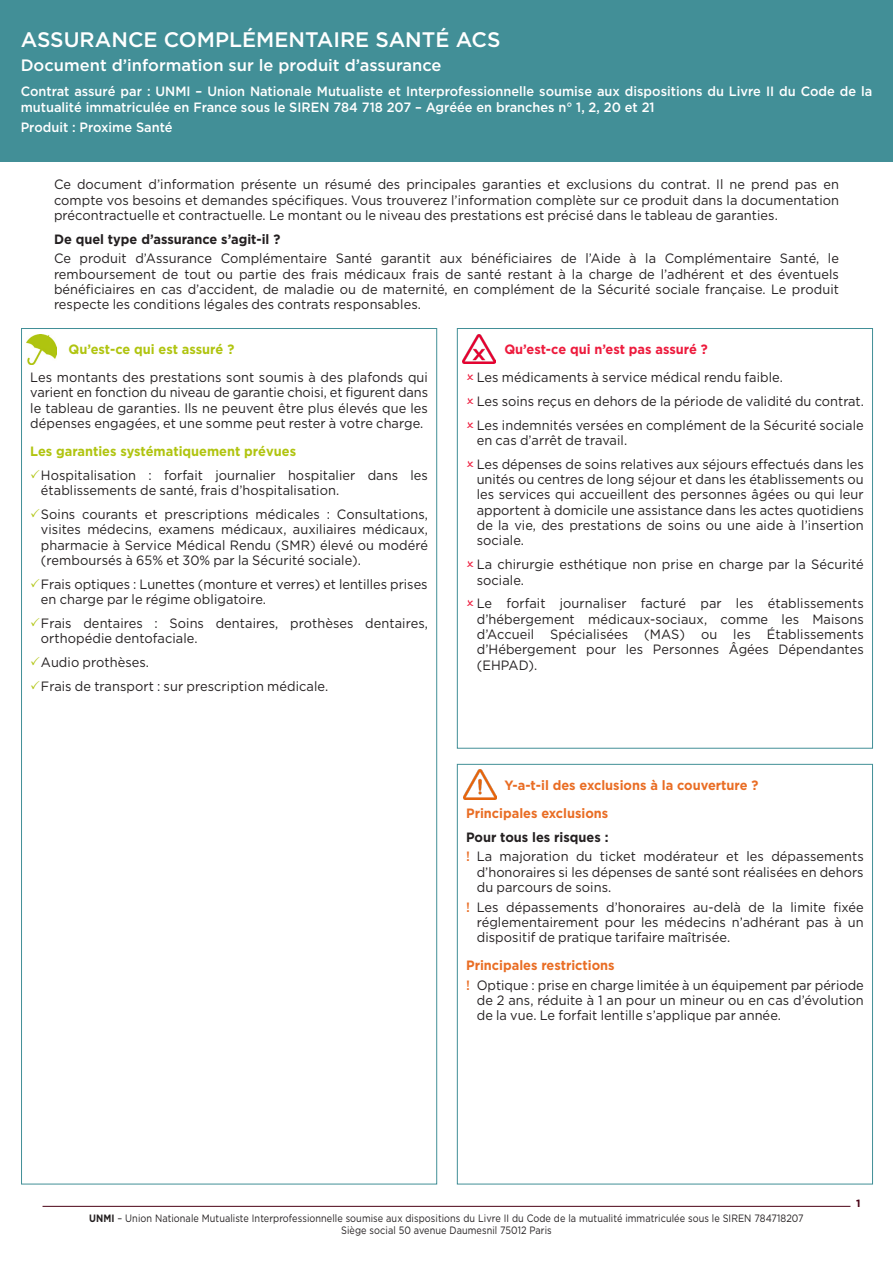
<style>
.page{position:relative;width:893px;height:1263px;background:#fff}
.page>*{position:absolute;margin:0;border:0;box-sizing:border-box;transform-origin:0 0}
.t1{font:500 21px "Gotham";color:#fff}
.t2{font:500 16.5px "Gotham";color:#fff}
.Texte_courant{font:13.5px/15.3px "Gotham";letter-spacing:.005em;color:#231f20;text-align:justify;scale:.95 1}
.t3{font:500 13.5px/16.2px "Gotham";color:#fff;scale:.95 1}
.Titre{font:700 13.5px "Gotham";color:#e96d24;scale:.95 1}
.Titre-2{font:700 13.5px "Gotham";color:#b0c40f;scale:.95 1}
.Titre-3{font:700 13.5px "Gotham";color:#231f20;scale:.95 1}
.Titre-4{font:700 13.5px "Gotham";color:#ed1a3c;scale:.95 1}
.t4{font:10.65px/12px "Gotham";letter-spacing:.01em;color:#231f20;text-align:center;scale:.86 1}
.t5{font:700 10.5px "Gotham";color:#490215}
.s1{color:#b0c40f}
.s2{font-weight:500;color:#e96d24}
.s3{font-weight:700}
</style>
<div class="page">
<hr style="left:43px;top:1206px;width:807px;height:1px;background:#490215">
<div style="left:0;top:0;width:893px;height:162px;background:#428f97"></div>
<img style="left:27px;top:335px;width:30px;height:30px">
<img style="left:463px;top:769px;width:34px;height:30px">
<img style="left:462px;top:334px;width:34px;height:30px">
<p class="t1" style="left:21px;top:27px;width:481px">ASSURANCE COMPLÉMENTAIRE SANTÉ ACS</p>
<p class="t2" style="left:21px;top:56px;width:422px">Document d’information sur le produit d’assurance</p>
<p class="t3" style="left:21px;top:82px;width:898px">Contrat assuré par : UNMI – Union Nationale Mutualiste et Interprofessionnelle soumise aux dispositions du Livre II du Code de la mutualité immatriculée en France sous le SIREN 784 718 207 – Agréée en branches n° 1, 2, 20 et 21</p>
<p class="t3" style="left:21px;top:119px;width:161px">Produit : Proxime Santé</p>
<p class="Texte_courant" style="left:54px;top:177px;width:828px">Ce document d’information présente un résumé des principales garanties et exclusions du contrat. Il ne prend pas en compte vos besoins et demandes spécifiques. Vous trouverez l’information complète sur ce produit dans la documentation précontractuelle et contractuelle. Le montant ou le niveau des prestations est précisé dans le tableau de garanties.</p>
<p class="Titre-3" style="left:54px;top:231px;width:240px">De quel type d’assurance s’agit-il ?</p>
<p class="Texte_courant" style="left:54px;top:251px;width:828px">Ce produit d’Assurance Complémentaire Santé garantit aux bénéficiaires de l’Aide à la Complémentaire Santé, le remboursement de tout ou partie des frais médicaux frais de santé restant à la charge de l’adhérent et des éventuels bénéficiaires en cas d’accident, de maladie ou de maternité, en complément de la Sécurité sociale française. Le produit respecte les conditions légales des contrats responsables.</p>
<p class="Titre-2" style="left:69px;top:341px;width:176px">Qu’est-ce qui est assuré ?</p>
<p class="Texte_courant" style="left:30px;top:369px;width:420px">Les montants des prestations sont soumis à des plafonds qui varient en fonction du niveau de garantie choisi, et figurent dans le tableau de garanties. Ils ne peuvent être plus élevés que les dépenses engagées, et une somme peut rester à votre charge.</p>
<p class="Titre-2" style="left:30px;top:443px;width:281px">Les garanties systématiquement prévues</p>
<p class="Texte_courant" style="left:41px;top:467px;width:409px;text-indent:-11px"><span class="s1">✓</span>Hospitalisation : forfait journalier hospitalier dans les établissements de santé, frais d’hospitalisation.</p>
<p class="Texte_courant" style="left:41px;top:506px;width:409px;text-indent:-11px"><span class="s1">✓</span>Soins courants et prescriptions médicales : Consultations, visites médecins, examens médicaux, auxiliaires médicaux, pharmacie à Service Médical Rendu (SMR) élevé ou modéré (remboursés à 65% et 30% par la Sécurité sociale).</p>
<p class="Texte_courant" style="left:41px;top:576px;width:409px;text-indent:-11px"><span class="s1">✓</span>Frais optiques : Lunettes (monture et verres) et lentilles prises en charge par le régime obligatoire.</p>
<p class="Texte_courant" style="left:41px;top:615px;width:409px;text-indent:-11px"><span class="s1">✓</span>Frais dentaires : Soins dentaires, prothèses dentaires, orthopédie dentofaciale.</p>
<p class="Texte_courant" style="left:30px;top:654px;width:127px"><span class="s1">✓</span>Audio prothèses.</p>
<p class="Texte_courant" style="left:30px;top:678px;width:315px"><span class="s1">✓</span>Frais de transport : sur prescription médicale.</p>
<p class="Titre-4" style="left:504px;top:341px;width:216px">Qu’est-ce qui n’est pas assuré ?</p>
<p class="Texte_courant" style="left:477px;top:369px;width:324px">Les médicaments à service médical rendu faible.</p>
<p class="Texte_courant" style="left:477px;top:393px;width:409px">Les soins reçus en dehors de la période de validité du contrat.</p>
<p class="Texte_courant" style="left:477px;top:417px;width:409px">Les indemnités versées en complément de la Sécurité sociale en cas d’arrêt de travail.</p>
<p class="Texte_courant" style="left:477px;top:456px;width:409px">Les dépenses de soins relatives aux séjours effectués dans les unités ou centres de long séjour et dans les établissements ou les services qui accueillent des personnes âgées ou qui leur apportent à domicile une assistance dans les actes quotidiens de la vie, des prestations de soins ou une aide à l’insertion sociale.</p>
<p class="Texte_courant" style="left:477px;top:556px;width:409px">La chirurgie esthétique non prise en charge par la Sécurité sociale.</p>
<p class="Texte_courant" style="left:477px;top:596px;width:409px">Le forfait journaliser facturé par les établissements d’hébergement médicaux-sociaux, comme les Maisons d’Accueil Spécialisées (MAS) ou les Établissements d’Hébergement pour les Personnes Âgées Dépendantes (EHPAD).</p>
<p class="Titre" style="left:504px;top:777px;width:269px">Y-a-t-il des exclusions à la couverture ?</p>
<p class="Titre" style="left:466px;top:805px;width:151px">Principales exclusions</p>
<p class="Titre-3" style="left:466px;top:829px;width:151px">Pour tous les risques :</p>
<p class="Texte_courant" style="left:477px;top:849px;width:409px;text-indent:-11px"><span class="s2">!</span> La majoration du ticket modérateur et les dépassements d’honoraires si les dépenses de santé sont réalisées en dehors du parcours de soins.</p>
<p class="Texte_courant" style="left:477px;top:899px;width:409px;text-indent:-11px"><span class="s2">!</span> Les dépassements d’honoraires au-delà de la limite fixée réglementairement pour les médecins n’adhérant pas à un dispositif de pratique tarifaire maîtrisée.</p>
<p class="Titre" style="left:466px;top:957px;width:158px">Principales restrictions</p>
<p class="Texte_courant" style="left:477px;top:977px;width:409px;text-indent:-11px"><span class="s2">!</span> Optique : prise en charge limitée à un équipement par période de 2 ans, réduite à 1 an pour un mineur ou en cas d’évolution de la vue. Le forfait lentille s’applique par année.</p>
<p class="t5" style="left:856px;top:1197px;width:6px">1</p>
<p class="t4" style="left:89px;top:1212px;width:832px"><span class="s3">UNMI</span> – Union Nationale Mutualiste Interprofessionnelle soumise aux dispositions du Livre II du Code de la mutualité immatriculée sous le SIREN 784718207<br>Siège social 50 avenue Daumesnil 75012 Paris</p>
</div>
